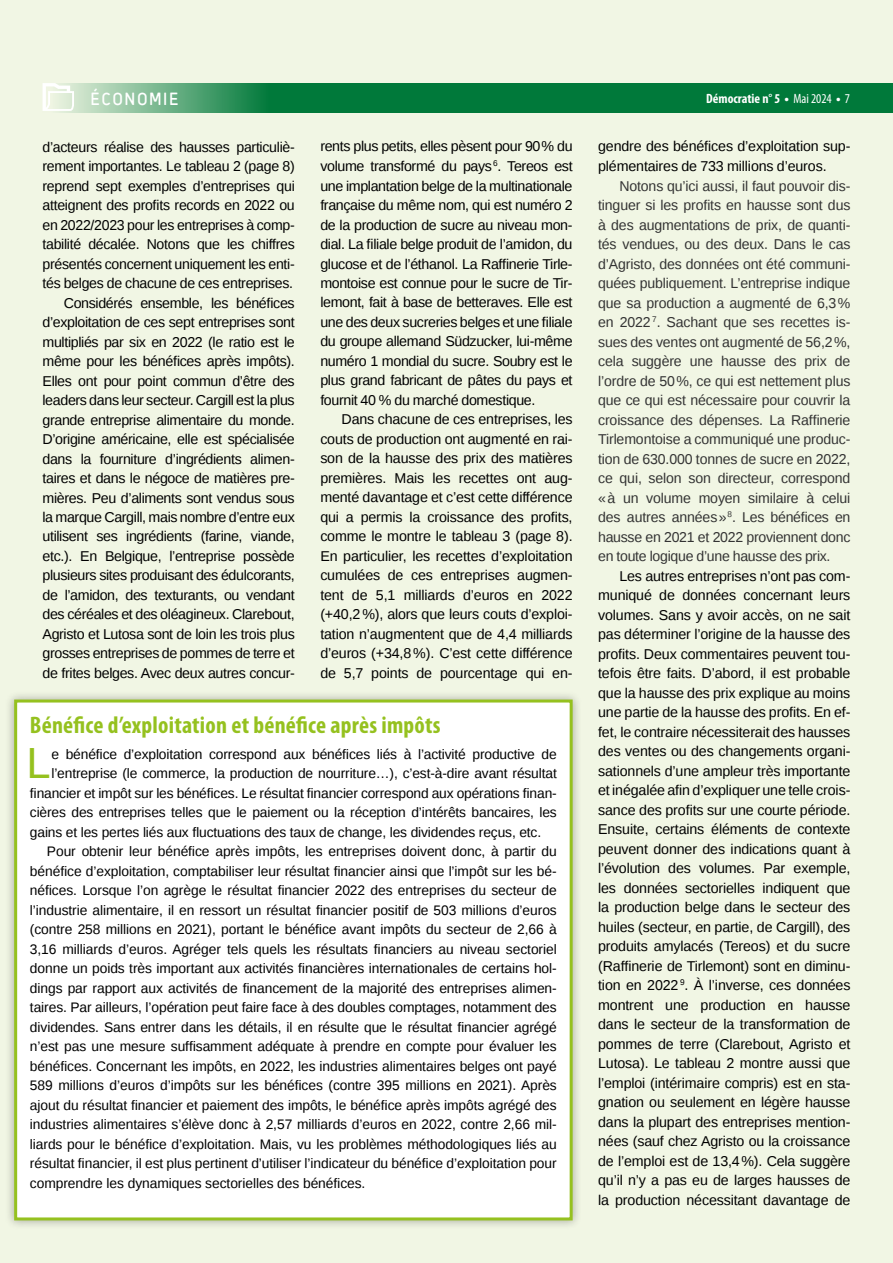
<style>
.page{position:relative;width:893px;height:1263px;background:#f1f6e4}
.page>*{position:absolute;margin:0;border:0;box-sizing:border-box;transform-origin:0 0}
.t1{font:43.65px "Liberation Sans";color:#95c11f}
.t2{font:700 condensed 24px "Myriad Pro";letter-spacing:.01em;color:#95c11f}
.t3{font:18px "Sci Fly Sans";letter-spacing:.085em;color:#fff}
.t4{font:14.25px/19.5px "Liberation Sans";letter-spacing:-.025em;color:#000;text-align:justify}
.t5{font:14.25px/19.5px "Liberation Sans";letter-spacing:-.02em;color:#333;text-align:justify}
.t6{font:13.8px "Liberation Sans";letter-spacing:-.005em;color:#000}
.t7{font:700 condensed 13.5px "Myriad Pro";color:#fff}
.s1{font-stretch:normal}
.s2{font-weight:400}
</style>
<div class="page">
<svg style="left:42px;top:83px;width:851px;height:29px;background:#1a864c"></svg>
<svg style="left:43px;top:83px;width:31px;height:28px"></svg>
<div style="left:5px;top:690px;width:577px;height:539px;background:#000;opacity:.3"></div>
<div style="left:16px;top:701px;width:555px;height:518px;background:#fff"></div>
<div style="left:14px;top:699px;width:559px;height:521px;border:3px solid #95c11f"></div>
<p class="t3" style="left:91px;top:88px;width:89px">ÉCONOMIE</p>
<p class="t7" style="left:706px;top:90px;width:145px">Démocratie n° 5 <span class="s1">•</span> <span class="s2">Mai 2024</span> <span class="s1">•</span> <span class="s2">7</span></p>
<p class="t4" style="left:43px;top:137px;width:254px;text-align:right">d’acteurs réalise des hausses particuliè&shy;rement importantes. Le tableau 2 (page 8) reprend sept exemples d’entreprises qui atteignent des profits records en 2022 ou en 2022/2023 pour les entreprises à comp&shy;tabilité décalée. Notons que les chiffres présentés concernent uniquement les enti&shy;tés belges de chacune de ces entreprises.<br>Considérés ensemble, les bénéfices d’exploitation de ces sept entreprises sont multipliés par six en 2022 (le ratio est le même pour les bénéfices après impôts).<br>Elles ont pour point commun d’être des leaders dans leur secteur. Cargill est la plus grande entreprise alimentaire du monde.<br>D’origine américaine, elle est spécialisée dans la fourniture d’ingrédients alimen&shy;taires et dans le négoce de matières pre&shy;mières. Peu d’aliments sont vendus sous la marque Cargill, mais nombre d’entre eux utilisent ses ingrédients (farine, viande, etc.). En Belgique, l’entreprise possède plusieurs sites produisant des édulcorants, de l’amidon, des texturants, ou vendant des céréales et des oléagineux. Clarebout, Agristo et Lutosa sont de loin les trois plus grosses entreprises de pommes de terre et de frites belges. Avec deux autres concur-</p>
<p class="t4" style="left:320px;top:137px;width:254px">rents plus petits, elles pèsent pour 90% du volume transformé du pays <sup>6</sup>. Tereos est une implantation belge de la multinationale française du même nom, qui est numéro 2 de la production de sucre au niveau mon&shy;dial. La filiale belge produit de l’amidon, du glucose et de l’éthanol. La Raffinerie Tirle&shy;montoise est connue pour le sucre de Tir&shy;lemont, fait à base de betteraves. Elle est une des deux sucreries belges et une filiale du groupe allemand Südzucker, lui-même numéro 1 mondial du sucre. Soubry est le plus grand fabricant de pâtes du pays et fournit 40 % du marché domestique.</p>
<p class="t4" style="left:598px;top:137px;width:254px">gendre des bénéfices d’exploitation sup&shy;plémentaires de 733 millions d’euros.</p>
<p class="t5" style="left:598px;top:176px;width:254px;text-indent:21px">Notons qu’ici aussi, il faut pouvoir dis&shy;tinguer si les profits en hausse sont dus à des augmentations de prix, de quanti&shy;tés vendues, ou des deux. Dans le cas d’Agristo, des données ont été communi&shy;quées publiquement. L’entreprise indique que sa production a augmenté de 6,3% en 2022 <sup>7</sup>. Sachant que ses recettes is&shy;sues des ventes ont augmenté de 56,2%, cela suggère une hausse des prix de l’ordre de 50%, ce qui est nettement plus que ce qui est nécessaire pour couvrir la croissance des dépenses. La Raffinerie Tirlemontoise a communiqué une produc&shy;tion de 630.000 tonnes de sucre en 2022, ce qui, selon son directeur, correspond «à un volume moyen similaire à celui des autres années»<sup>8</sup>. Les bénéfices en hausse en 2021 et 2022 proviennent donc en toute logique d’une hausse des prix.</p>
<p class="t4" style="left:598px;top:566px;width:254px;text-indent:21px">Les autres entreprises n’ont pas com&shy;muniqué de données concernant leurs volumes. Sans y avoir accès, on ne sait pas déterminer l’origine de la hausse des profits. Deux commentaires peuvent tou&shy;tefois être faits. D’abord, il est probable que la hausse des prix explique au moins une partie de la hausse des profits. En ef&shy;fet, le contraire nécessiterait des hausses des ventes ou des changements organi&shy;sationnels d’une ampleur très importante et inégalée afin d’expliquer une telle crois&shy;sance des profits sur une courte période.<br>Ensuite, certains éléments de contexte peuvent donner des indications quant à l’évolution des volumes. Par exemple, les données sectorielles indiquent que la production belge dans le secteur des huiles (secteur, en partie, de Cargill), des produits amylacés (Tereos) et du sucre (Raffinerie de Tirlemont) sont en diminu&shy;tion en 2022 <sup>9</sup>. À l’inverse, ces données montrent une production en hausse dans le secteur de la transformation de pommes de terre (Clarebout, Agristo et Lutosa). Le tableau 2 montre aussi que l’emploi (intérimaire compris) est en sta&shy;gnation ou seulement en légère hausse dans la plupart des entreprises mention&shy;nées (sauf chez Agristo ou la croissance de l’emploi est de 13,4%). Cela suggère qu’il n’y a pas eu de larges hausses de la production nécessitant davantage de</p>
<p class="t4" style="left:320px;top:410px;width:254px;text-indent:21px">Dans chacune de ces entreprises, les couts de production ont augmenté en rai&shy;son de la hausse des prix des matières premières. Mais les recettes ont aug&shy;menté davantage et c’est cette différence qui a permis la croissance des profits, comme le montre le tableau 3 (page 8).<br>En particulier, les recettes d’exploitation cumulées de ces entreprises augmen&shy;tent de 5,1 milliards d’euros en 2022 (+40,2%), alors que leurs couts d’exploi&shy;tation n’augmentent que de 4,4 milliards d’euros (+34,8%). C’est cette différence de 5,7 points de pourcentage qui en-</p>
<h2 class="t2" style="left:30px;top:710px;width:412px">Bénéfice d’exploitation et bénéfice après impôts</h2>
<h1 class="t1" style="left:26px;top:738px;width:26px">L</h1>
<p class="t6" style="left:51px;top:746px;width:507px">e bénéfice d’exploitation correspond aux bénéfices liés à l’activité productive de</p>
<p class="t6" style="left:51px;top:766px;width:507px">l’entreprise (le commerce, la production de nourriture…), c’est-à-dire avant résultat</p>
<p class="t6" style="left:30px;top:785px;width:528px">financier et impôt sur les bénéfices. Le résultat financier correspond aux opérations finan-</p>
<p class="t6" style="left:30px;top:805px;width:528px">cières des entreprises telles que le paiement ou la réception d’intérêts bancaires, les</p>
<p class="t6" style="left:30px;top:824px;width:513px">gains et les pertes liés aux fluctuations des taux de change, les dividendes reçus, etc.</p>
<p class="t6" style="left:47px;top:844px;width:511px">Pour obtenir leur bénéfice après impôts, les entreprises doivent donc, à partir du</p>
<p class="t6" style="left:30px;top:863px;width:528px">bénéfice d’exploitation, comptabiliser leur résultat financier ainsi que l’impôt sur les bé-</p>
<p class="t6" style="left:30px;top:883px;width:528px">néfices. Lorsque l’on agrège le résultat financier 2022 des entreprises du secteur de</p>
<p class="t6" style="left:30px;top:902px;width:528px">l’industrie alimentaire, il en ressort un résultat financier positif de 503 millions d’euros</p>
<p class="t6" style="left:30px;top:922px;width:528px">(contre 258 millions en 2021), portant le bénéfice avant impôts du secteur de 2,66 à</p>
<p class="t6" style="left:30px;top:941px;width:528px">3,16 milliards d’euros. Agréger tels quels les résultats financiers au niveau sectoriel</p>
<p class="t6" style="left:30px;top:961px;width:528px">donne un poids très important aux activités financières internationales de certains hol-</p>
<p class="t6" style="left:30px;top:980px;width:528px">dings par rapport aux activités de financement de la majorité des entreprises alimen-</p>
<p class="t6" style="left:30px;top:1000px;width:528px">taires. Par ailleurs, l’opération peut faire face à des doubles comptages, notamment des</p>
<p class="t6" style="left:30px;top:1019px;width:528px">dividendes. Sans entrer dans les détails, il en résulte que le résultat financier agrégé</p>
<p class="t6" style="left:30px;top:1039px;width:528px">n’est pas une mesure suffisamment adéquate à prendre en compte pour évaluer les</p>
<p class="t6" style="left:30px;top:1058px;width:528px">bénéfices. Concernant les impôts, en 2022, les industries alimentaires belges ont payé</p>
<p class="t6" style="left:30px;top:1078px;width:528px">589 millions d’euros d’impôts sur les bénéfices (contre 395 millions en 2021). Après</p>
<p class="t6" style="left:30px;top:1097px;width:528px">ajout du résultat financier et paiement des impôts, le bénéfice après impôts agrégé des</p>
<p class="t6" style="left:30px;top:1117px;width:528px">industries alimentaires s’élève donc à 2,57 milliards d’euros en 2022, contre 2,66 mil-</p>
<p class="t6" style="left:30px;top:1136px;width:528px">liards pour le bénéfice d’exploitation. Mais, vu les problèmes méthodologiques liés au</p>
<p class="t6" style="left:30px;top:1156px;width:528px">résultat financier, il est plus pertinent d’utiliser l’indicateur du bénéfice d’exploitation pour</p>
<p class="t6" style="left:30px;top:1175px;width:337px">comprendre les dynamiques sectorielles des bénéfices.</p>
</div>
